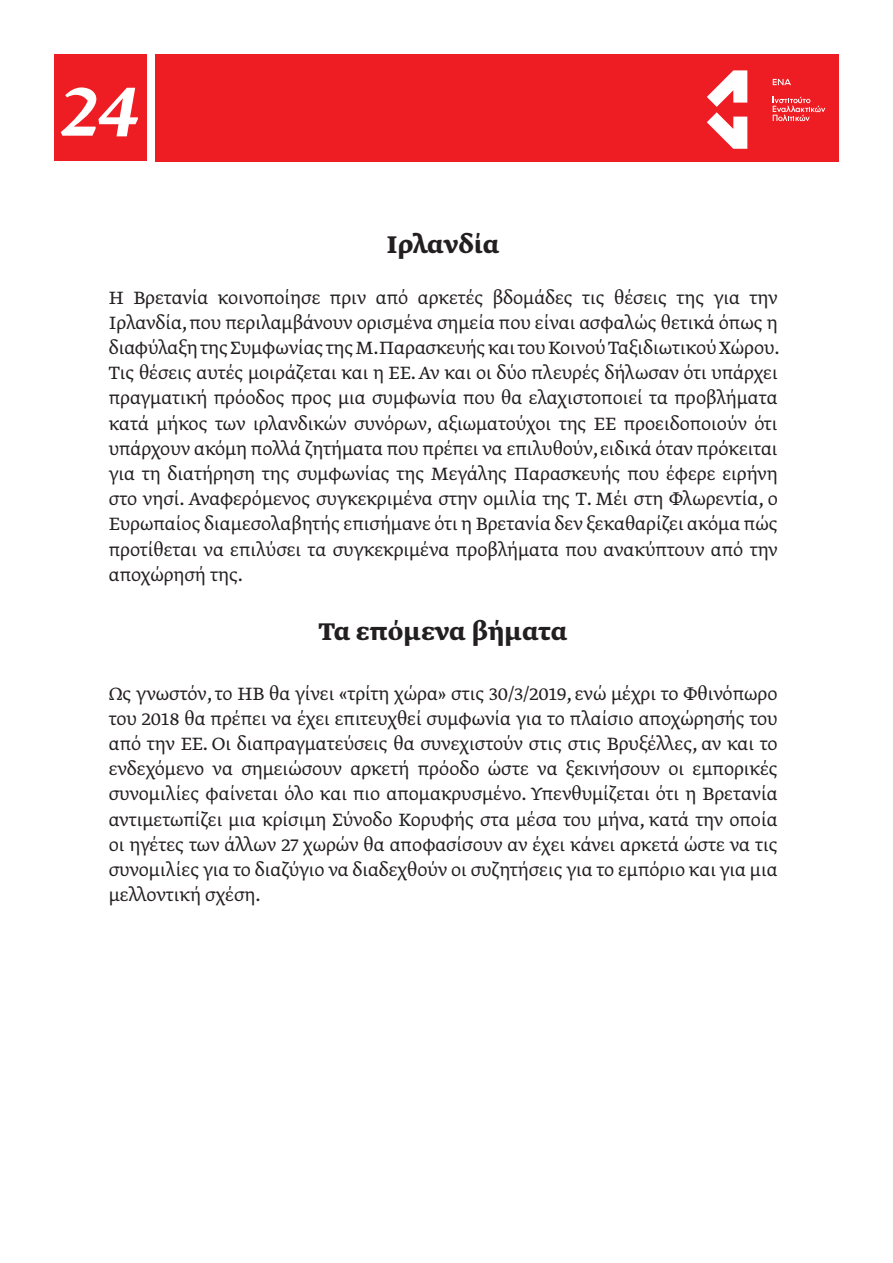
<style>
.page{position:relative;width:893px;height:1263px;background:#fff}
.page>*{position:absolute;margin:0;border:0;box-sizing:border-box;transform-origin:0 0}
.t1{font:italic 500 84.9px "Greta Text Pro";color:#fff}
.t2{font:700 28.5px "Greta Text Pro";color:#231f20}
.t3{font:300 21px/25.2px "Greta Text Pro";color:#231f20;text-align:justify}
</style>
<div class="page">
<div style="left:54px;top:54px;width:93px;height:107px;background:#ee1d23"></div>
<div style="left:155px;top:54px;width:684px;height:108px;background:#ee1d23"></div>
<svg style="left:773px;top:79px;width:18px;height:6px"></svg>
<svg style="left:707px;top:70px;width:40px;height:79px"></svg>
<svg style="left:773px;top:97px;width:52px;height:24px"></svg>
<h1 class="t1" style="left:58px;top:56px;width:80px">24</h1>
<h2 class="t2" style="left:387px;top:226px;width:114px">Ιρλανδία</h2>
<p class="t3" style="left:109px;top:286px;width:672px">Η Βρετανία κοινοποίησε πριν από αρκετές βδομάδες τις θέσεις της για την Ιρλανδία, που περιλαμβάνουν ορισμένα σημεία που είναι ασφαλώς θετικά όπως η διαφύλαξη της Συμφωνίας της Μ.Παρασκευής και του Κοινού Ταξιδιωτικού Χώρου.<br>Τις θέσεις αυτές μοιράζεται και η ΕΕ. Αν και οι δύο πλευρές δήλωσαν ότι υπάρχει πραγματική πρόοδος προς μια συμφωνία που θα ελαχιστοποιεί τα προβλήματα κατά μήκος των ιρλανδικών συνόρων, αξιωματούχοι της ΕΕ προειδοποιούν ότι υπάρχουν ακόμη πολλά ζητήματα που πρέπει να επιλυθούν, ειδικά όταν πρόκειται για τη διατήρηση της συμφωνίας της Μεγάλης Παρασκευής που έφερε ειρήνη στο νησί. Αναφερόμενος συγκεκριμένα στην ομιλία της Τ. Μέι στη Φλωρεντία, ο Ευρωπαίος διαμεσολαβητής επισήμανε ότι η Βρετανία δεν ξεκαθαρίζει ακόμα πώς προτίθεται να επιλύσει τα συγκεκριμένα προβλήματα που ανακύπτουν από την αποχώρησή της.</p>
<h2 class="t2" style="left:319px;top:613px;width:250px">Τα επόμενα βήματα</h2>
<p class="t3" style="left:109px;top:682px;width:670px">Ως γνωστόν, το ΗΒ θα γίνει «τρίτη χώρα» στις 30/3/2019, ενώ μέχρι το Φθινόπωρο του 2018 θα πρέπει να έχει επιτευχθεί συμφωνία για το πλαίσιο αποχώρησής του από την ΕΕ. Οι διαπραγματεύσεις θα συνεχιστούν στις στις Βρυξέλλες, αν και το ενδεχόμενο να σημειώσουν αρκετή πρόοδο ώστε να ξεκινήσουν οι εμπορικές συνομιλίες φαίνεται όλο και πιο απομακρυσμένο. Υπενθυμίζεται ότι η Βρετανία αντιμετωπίζει μια κρίσιμη Σύνοδο Κορυφής στα μέσα του μήνα, κατά την οποία οι ηγέτες των άλλων 27 χωρών θα αποφασίσουν αν έχει κάνει αρκετά ώστε να τις συνομιλίες για το διαζύγιο να διαδεχθούν οι συζητήσεις για το εμπόριο και για μια μελλοντική σχέση.</p>
</div>
